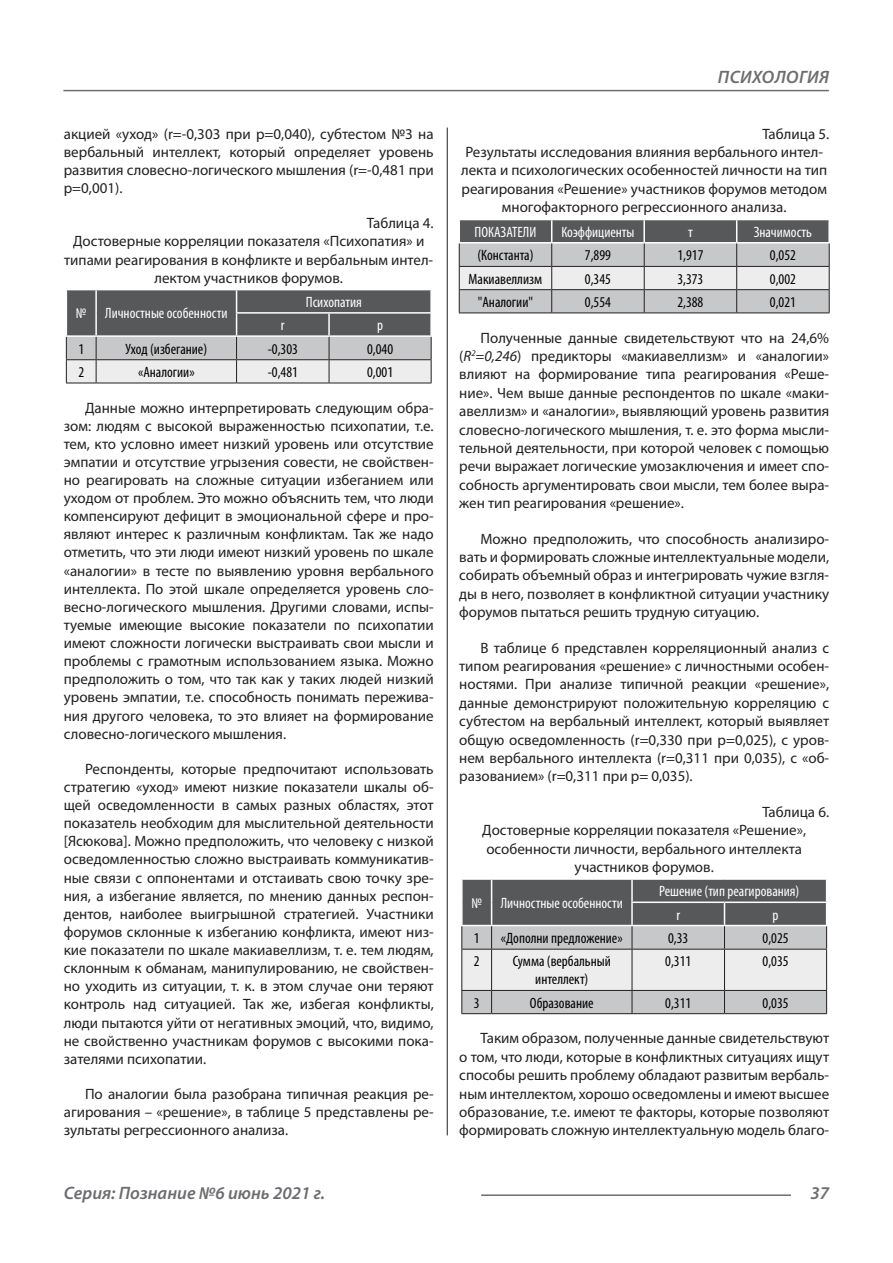
<style>
.page{position:relative;width:893px;height:1263px;background:#fff}
.page>*{position:absolute;margin:0;border:0;box-sizing:border-box;transform-origin:0 0}
.t1{font:italic 600 18px "Myriad Pro";color:#6c6d70}
.t2{font:italic 600 18px "Myriad Pro";letter-spacing:.02em;color:#6c6d70}
.Статья_текст{font:15px/18.1px "Myriad Pro";color:#231f20;text-align:justify}
.Таблица_Строка{font:condensed 15px/18px "Myriad Pro";color:#000;text-align:center}
.Таблица_Заголовок_Яч{font:condensed 15px "Myriad Pro";color:#fff}
.s1{font-style:italic}
</style>
<div class="page">
<hr style="left:447px;top:128px;width:1px;height:1007px;background:#231f20">
<hr style="left:63px;top:90px;width:766px;height:1px;background:#6c6d70">
<hr style="left:481px;top:1194px;width:310px;height:2px;background:#6c6d70">
<svg style="left:66px;top:290px;width:366px;height:93px;background:#999a9c"></svg>
<hr style="left:66px;top:383px;width:30px;height:1px;background:#231f20">
<hr style="left:96px;top:383px;width:141px;height:1px;background:#231f20">
<hr style="left:237px;top:383px;width:92px;height:1px;background:#231f20">
<hr style="left:329px;top:383px;width:102px;height:1px;background:#231f20">
<svg style="left:459px;top:220px;width:371px;height:93px;background:#b1b2b3"></svg>
<hr style="left:459px;top:313px;width:93px;height:1px;background:#231f20">
<hr style="left:552px;top:313px;width:92px;height:1px;background:#231f20">
<hr style="left:644px;top:313px;width:93px;height:1px;background:#231f20">
<hr style="left:737px;top:313px;width:93px;height:1px;background:#231f20">
<svg style="left:461px;top:879px;width:366px;height:134px;background:#ababad"></svg>
<hr style="left:461px;top:1013px;width:31px;height:1px;background:#231f20">
<hr style="left:492px;top:1013px;width:140px;height:1px;background:#231f20">
<hr style="left:632px;top:1013px;width:92px;height:1px;background:#231f20">
<hr style="left:724px;top:1013px;width:103px;height:1px;background:#231f20">
<p class="Статья_текст" style="left:64px;top:124px;width:371px">акцией «уход» (r=-0,303 при p=0,040), субтестом №3 на вербальный интеллект, который определяет уровень развития словесно-логического мышления (r=-0,481 при p=0,001).</p>
<p class="Статья_текст" style="left:367px;top:214px;width:68px">Таблица 4.</p>
<p class="Статья_текст" style="left:64px;top:232px;width:370px;text-align:center">Достоверные корреляции показателя «Психопатия» и типами реагирования в конфликте и вербальным интел&shy;лектом участников форумов.</p>
<p class="Таблица_Заголовок_Яч" style="left:76px;top:304px;width:12px">№</p>
<p class="Таблица_Заголовок_Яч" style="left:105px;top:304px;width:124px">Личностные особенности</p>
<p class="Таблица_Заголовок_Яч" style="left:306px;top:293px;width:57px">Психопатия</p>
<p class="Таблица_Заголовок_Яч" style="left:281px;top:316px;width:5px">r</p>
<p class="Таблица_Заголовок_Яч" style="left:377px;top:316px;width:7px">p</p>
<p class="Таблица_Строка" style="left:78px;top:340px;width:7px">1</p>
<p class="Таблица_Строка" style="left:125px;top:340px;width:83px">Уход (избегание)</p>
<p class="Таблица_Строка" style="left:268px;top:340px;width:32px">-0,303</p>
<p class="Таблица_Строка" style="left:367px;top:340px;width:28px">0,040</p>
<p class="Таблица_Строка" style="left:78px;top:363px;width:7px">2</p>
<p class="Таблица_Строка" style="left:138px;top:363px;width:58px">«Аналогии»</p>
<p class="Таблица_Строка" style="left:268px;top:363px;width:32px">-0,481</p>
<p class="Таблица_Строка" style="left:367px;top:363px;width:28px">0,001</p>
<p class="Статья_текст" style="left:64px;top:398px;width:371px;text-indent:21px">Данные можно интерпретировать следующим обра&shy;зом: людям с высокой выраженностью психопатии, т.е. тем, кто условно имеет низкий уровень или отсутствие эмпатии и отсутствие угрызения совести, не свойствен&shy;но реагировать на сложные ситуации избеганием или уходом от проблем. Это можно объяснить тем, что люди компенсируют дефицит в эмоциональной сфере и про&shy;являют интерес к различным конфликтам. Так же надо отметить, что эти люди имеют низкий уровень по шкале «аналогии» в тесте по выявлению уровня вербального интеллекта. По этой шкале определяется уровень сло&shy;весно-логического мышления. Другими словами, испы&shy;туемые имеющие высокие показатели по психопатии имеют сложности логически выстраивать свои мысли и проблемы с грамотным использованием языка. Можно предположить о том, что так как у таких людей низкий уровень эмпатии, т.е. способность понимать пережива&shy;ния другого человека, то это влияет на формирование словесно-логического мышления.</p>
<p class="Статья_текст" style="left:64px;top:759px;width:371px;text-indent:21px">Респонденты, которые предпочитают использовать стратегию «уход» имеют низкие показатели шкалы об&shy;щей осведомленности в самых разных областях, этот показатель необходим для мыслительной деятельности [Ясюкова]. Можно предположить, что человеку с низкой осведомленностью сложно выстраивать коммуникатив&shy;ные связи с оппонентами и отстаивать свою точку зре&shy;ния, а избегание является, по мнению данных респон&shy;дентов, наиболее выигрышной стратегией. Участники форумов склонные к избеганию конфликта, имеют низ&shy;кие показатели по шкале макиавеллизм, т. е. тем людям, склонным к обманам, манипулированию, не свойствен&shy;но уходить из ситуации, т. к. в этом случае они теряют контроль над ситуацией. Так же, избегая конфликты, люди пытаются уйти от негативных эмоций, что, видимо, не свойственно участникам форумов с высокими пока&shy;зателями психопатии.</p>
<p class="Статья_текст" style="left:64px;top:1084px;width:371px;text-indent:21px">По аналогии была разобрана типичная реакция ре&shy;агирования – «решение», в таблице 5 представлены ре&shy;зультаты регрессионного анализа.</p>
<p class="t2" style="left:718px;top:66px;width:113px">ПСИХОЛОГИЯ</p>
<p class="Статья_текст" style="left:762px;top:124px;width:68px">Таблица 5.</p>
<p class="Статья_текст" style="left:461px;top:142px;width:368px;text-align:center">Результаты исследования влияния вербального интел&shy;лекта и психологических особенностей личности на тип реагирования «Решение» участников форумов методом многофакторного регрессионного анализа.</p>
<p class="Таблица_Заголовок_Яч" style="left:475px;top:223px;width:63px">ПОКАЗАТЕЛИ</p>
<p class="Таблица_Заголовок_Яч" style="left:561px;top:223px;width:75px">Коэффициенты</p>
<p class="Таблица_Заголовок_Яч" style="left:688px;top:223px;width:6px">т</p>
<p class="Таблица_Заголовок_Яч" style="left:754px;top:223px;width:60px">Значимость</p>
<p class="Таблица_Строка" style="left:477px;top:246px;width:58px">(Константа)</p>
<p class="Таблица_Строка" style="left:585px;top:246px;width:28px">7,899</p>
<p class="Таблица_Строка" style="left:677px;top:246px;width:28px">1,917</p>
<p class="Таблица_Строка" style="left:770px;top:246px;width:28px">0,052</p>
<p class="Таблица_Строка" style="left:469px;top:269px;width:75px">Макиавеллизм</p>
<p class="Таблица_Строка" style="left:585px;top:269px;width:28px">0,345</p>
<p class="Таблица_Строка" style="left:677px;top:269px;width:28px">3,373</p>
<p class="Таблица_Строка" style="left:770px;top:269px;width:28px">0,002</p>
<p class="Таблица_Строка" style="left:478px;top:293px;width:57px">"Аналогии"</p>
<p class="Таблица_Строка" style="left:585px;top:293px;width:28px">0,554</p>
<p class="Таблица_Строка" style="left:677px;top:293px;width:28px">2,388</p>
<p class="Таблица_Строка" style="left:770px;top:293px;width:28px">0,021</p>
<p class="Статья_текст" style="left:459px;top:328px;width:371px;text-indent:21px">Полученные данные свидетельствуют что на 24,6% (<span class="s1">R</span><sup>2</sup><span class="s1">=0,246</span>) предикторы «макиавеллизм» и «аналогии» влияют на формирование типа реагирования «Реше&shy;ние». Чем выше данные респондентов по шкале «маки&shy;авеллизм» и «аналогии», выявляющий уровень развития словесно-логического мышления, т. е. это форма мысли&shy;тельной деятельности, при которой человек с помощью речи выражает логические умозаключения и имеет спо&shy;собность аргументировать свои мысли, тем более выра&shy;жен тип реагирования «решение».</p>
<p class="Статья_текст" style="left:459px;top:529px;width:371px;text-indent:21px">Можно предположить, что способность анализиро&shy;вать и формировать сложные интеллектуальные модели, собирать объемный образ и интегрировать чужие взгля&shy;ды в него, позволяет в конфликтной ситуации участнику форумов пытаться решить трудную ситуацию.</p>
<p class="Статья_текст" style="left:459px;top:638px;width:371px;text-indent:21px">В таблице 6 представлен корреляционный анализ с типом реагирования «решение» с личностными особен&shy;ностями. При анализе типичной реакции «решение», данные демонстрируют положительную корреляцию с субтестом на вербальный интеллект, который выявляет общую осведомленность (r=0,330 при p=0,025), с уров&shy;нем вербального интеллекта (r=0,311 при 0,035), с «об&shy;разованием» (r=0,311 при p= 0,035).</p>
<p class="Статья_текст" style="left:762px;top:802px;width:68px">Таблица 6.</p>
<p class="Статья_текст" style="left:482px;top:821px;width:325px;text-align:center">Достоверные корреляции показателя «Решение», особенности личности, вербального интеллекта участников форумов.</p>
<p class="Таблица_Заголовок_Яч" style="left:471px;top:894px;width:12px">№</p>
<p class="Таблица_Заголовок_Яч" style="left:501px;top:894px;width:124px">Личностные особенности</p>
<p class="Таблица_Заголовок_Яч" style="left:659px;top:882px;width:142px">Решение (тип реагирования)</p>
<p class="Таблица_Заголовок_Яч" style="left:676px;top:905px;width:5px">r</p>
<p class="Таблица_Заголовок_Яч" style="left:773px;top:905px;width:7px">p</p>
<p class="Таблица_Строка" style="left:474px;top:929px;width:7px">1</p>
<p class="Таблица_Строка" style="left:501px;top:929px;width:123px">«Дополни предложение»</p>
<p class="Таблица_Строка" style="left:668px;top:929px;width:22px">0,33</p>
<p class="Таблица_Строка" style="left:763px;top:929px;width:28px">0,025</p>
<p class="Таблица_Строка" style="left:474px;top:952px;width:7px">2</p>
<p class="Таблица_Строка" style="left:513px;top:952px;width:100px">Сумма (вербальный интеллект)</p>
<p class="Таблица_Строка" style="left:665px;top:952px;width:28px">0,311</p>
<p class="Таблица_Строка" style="left:763px;top:952px;width:28px">0,035</p>
<p class="Таблица_Строка" style="left:474px;top:993px;width:7px">3</p>
<p class="Таблица_Строка" style="left:530px;top:993px;width:65px">Образование</p>
<p class="Таблица_Строка" style="left:665px;top:993px;width:28px">0,311</p>
<p class="Таблица_Строка" style="left:763px;top:993px;width:28px">0,035</p>
<p class="Статья_текст" style="left:459px;top:1029px;width:371px;text-indent:21px">Таким образом, полученные данные свидетельствуют о том, что люди, которые в конфликтных ситуациях ищут способы решить проблему обладают развитым вербаль&shy;ным интеллектом, хорошо осведомлены и имеют высшее образование, т.е. имеют те факторы, которые позволяют формировать сложную интеллектуальную модель благо-</p>
<p class="t1" style="left:64px;top:1182px;width:263px">Серия: Познание №6 июнь 2021 г.</p>
<p class="t1" style="left:810px;top:1182px;width:20px">37</p>
</div>
